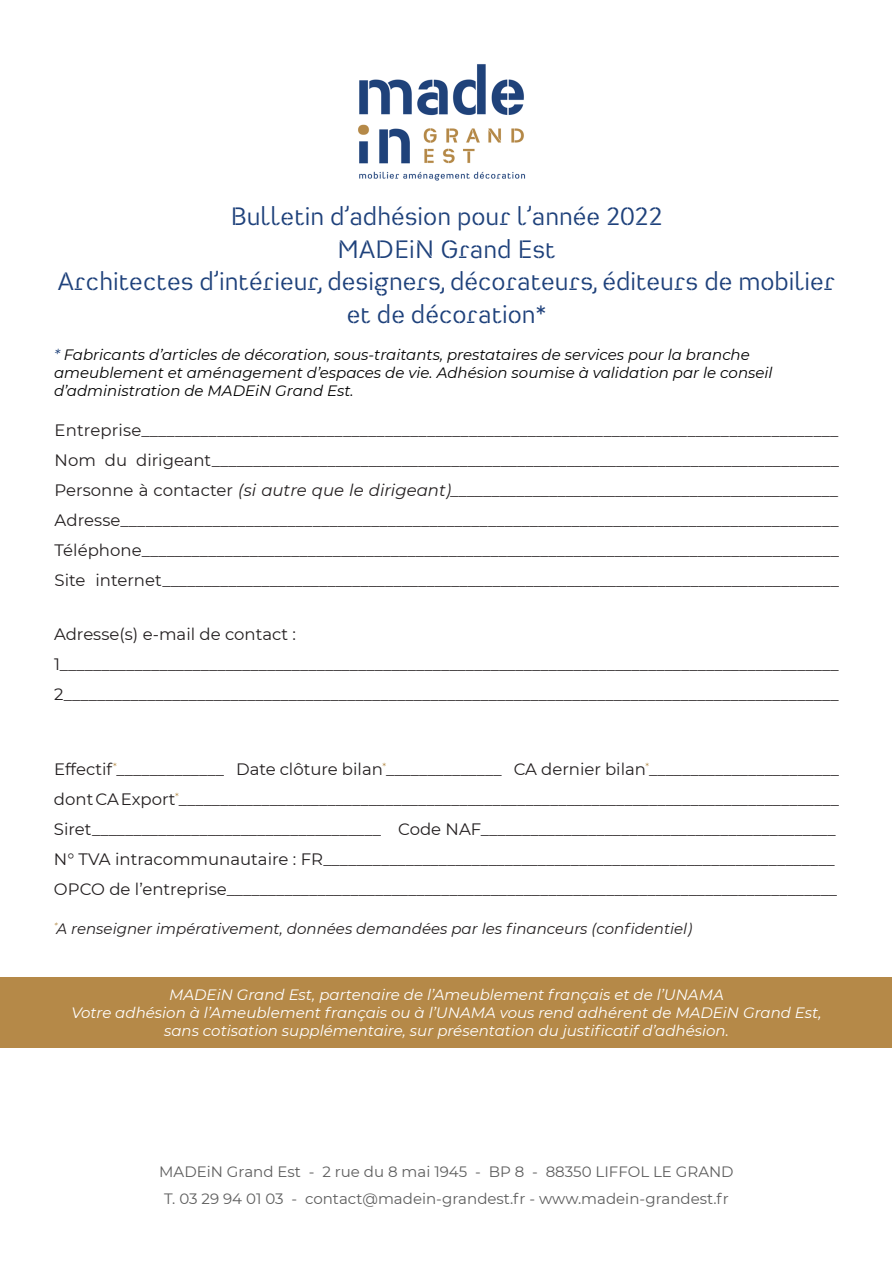
<style>
.page{position:relative;width:893px;height:1263px;background:#fff}
.page>*{position:absolute;margin:0;border:0;box-sizing:border-box;transform-origin:0 0}
.t1{font:27px/32.4px "Heimat Stencil";color:#1e417b;text-align:center}
.t2{font:16.5px/30px "Montserrat";color:#231f20}
.t3{font:italic 16.5px "Montserrat";color:#231f20}
.t4{font:italic 15px/18px "Montserrat";color:#fff;text-align:center}
.t5{font:italic 15px/18px "Montserrat";color:#000}
.t6{font:15px "Montserrat";color:#5e5e5e}
.t7{font:italic 15px "Montserrat";color:#231f20}
.s1{color:#1f427a}
.s2{font-style:normal}
</style>
<div class="page">
<div style="left:1px;top:977px;width:891px;height:70px;background:#b58948"></div>
<img style="left:358px;top:64px;width:168px;height:117px">
<p class="t1" style="left:230px;top:200px;width:434px">Bulletin d’adhésion pour l’année 2022</p>
<p class="t1" style="left:337px;top:232px;width:220px">MADEiN Grand Est</p>
<p class="t1" style="left:57px;top:265px;width:779px">Architectes d’intérieur, designers, décorateurs, éditeurs de mobilier et de décoration*</p>
<p class="t5" style="left:54px;top:345px;width:720px"><span class="s1">*</span> Fabricants d’articles de décoration, sous-traitants, prestataires de services pour la branche ameublement et aménagement d’espaces de vie. Adhésion soumise à validation par le conseil d’administration de MADEiN Grand Est.</p>
<p class="t2" style="left:55px;top:414px;width:785px">Entreprise___________________________________________________________________________________</p>
<p class="t2" style="left:55px;top:444px;width:786px">Nom du dirigeant____________________________________________________________________________</p>
<p class="t3" style="left:55px;top:479px;width:786px"><span class="s2">Personne à contacter</span> (si autre que le dirigeant)_______________________________________________</p>
<p class="t2" style="left:55px;top:504px;width:785px">Adresse______________________________________________________________________________________</p>
<p class="t2" style="left:55px;top:534px;width:786px">Téléphone____________________________________________________________________________________</p>
<p class="t2" style="left:55px;top:564px;width:786px">Site internet__________________________________________________________________________________</p>
<p class="t2" style="left:54px;top:619px;width:244px">Adresse(s) e-mail de contact :</p>
<p class="t2" style="left:54px;top:649px;width:786px">1______________________________________________________________________________________________<br>2_____________________________________________________________________________________________</p>
<p class="t2" style="left:54px;top:754px;width:786px">Effectif<sup>*</sup>_____________ Date clôture bilan<sup>*</sup>______________ CA dernier bilan<sup>*</sup>_______________________</p>
<p class="t2" style="left:54px;top:784px;width:786px">dont CA Export<sup>*</sup>________________________________________________________________________________</p>
<p class="t2" style="left:54px;top:814px;width:783px">Siret___________________________________ Code NAF___________________________________________</p>
<p class="t2" style="left:54px;top:843px;width:782px">N° TVA intracommunautaire : FR______________________________________________________________</p>
<p class="t2" style="left:54px;top:873px;width:785px">OPCO de l’entreprise__________________________________________________________________________</p>
<p class="t7" style="left:54px;top:918px;width:640px"><sup>*</sup>A renseigner impérativement, données demandées par les financeurs (confidentiel)</p>
<p class="t4" style="left:169px;top:985px;width:556px">MADEiN Grand Est, partenaire de l’Ameublement français et de l’UNAMA</p>
<p class="t4" style="left:71px;top:1003px;width:752px">Votre adhésion à l’Ameublement français ou à l’UNAMA vous rend adhérent de MADEiN Grand Est, sans cotisation supplémentaire, sur présentation du justificatif d’adhésion.</p>
<p class="t6" style="left:159px;top:1161px;width:576px">MADEiN Grand Est - 2 rue du 8 mai 1945 - BP 8 - 88350 LIFFOL LE GRAND</p>
<p class="t6" style="left:164px;top:1188px;width:566px">T. 03 29 94 01 03 - contact@madein-grandest.fr - www.madein-grandest.fr</p>
</div>
